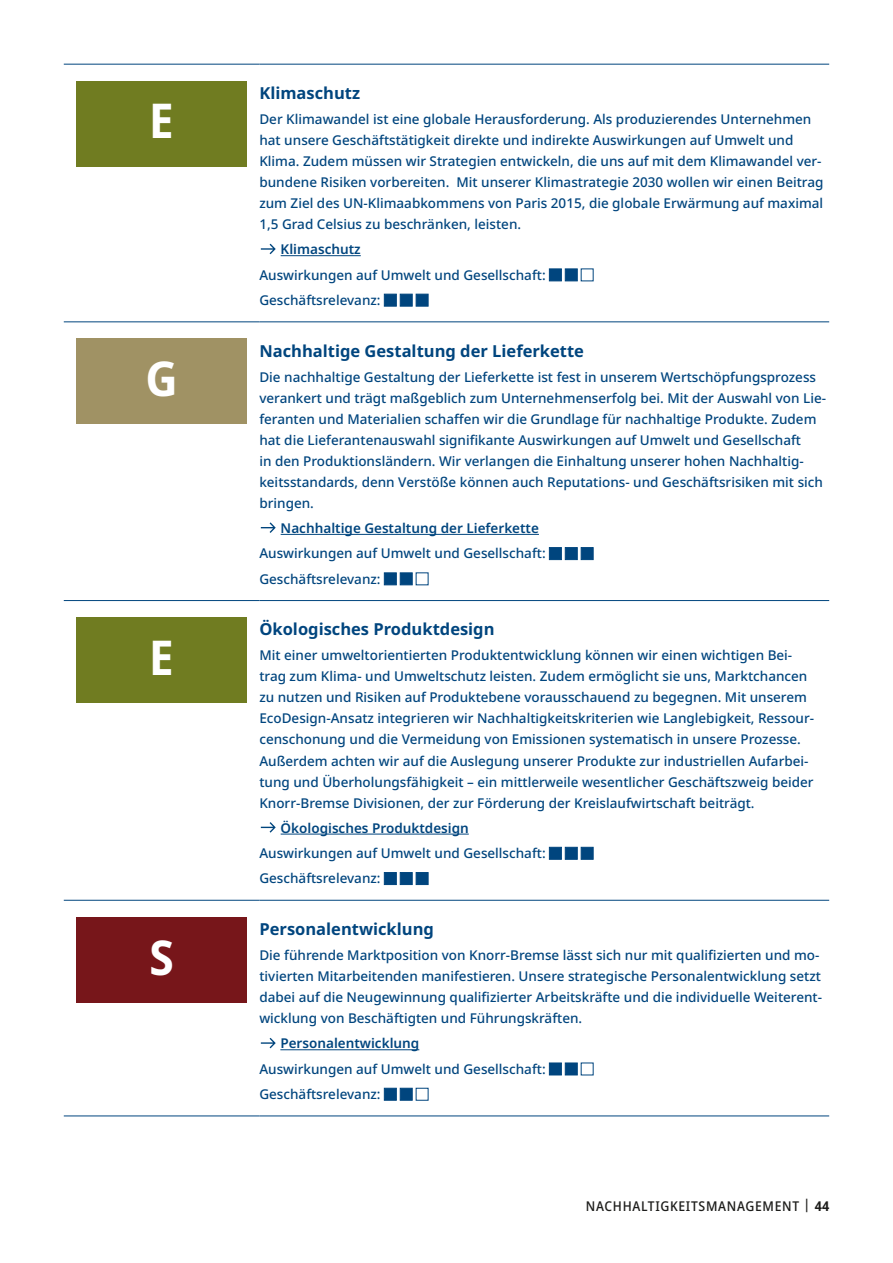
<style>
.page{position:relative;width:893px;height:1263px;background:#fff}
.page>*{position:absolute;margin:0;border:0;box-sizing:border-box;transform-origin:0 0}
.t1{font:700 semi-condensed 48px "Noto Sans";color:#fff}
.t2{font:700 16.5px "Noto Sans";color:#00457e}
.t3{font:500 13.5px/21px "Noto Sans";color:#00457e}
.t4{font:600 13.5px "Noto Sans";color:#00457e}
.t5{font:500 semi-condensed 13.5px "Noto Sans";letter-spacing:.05em;color:#1d1d1b}
.s1{font-weight:700}
</style>
<div class="page">
<hr style="left:64px;top:64px;width:195px;height:1px;background:#00457e">
<hr style="left:259px;top:64px;width:570px;height:1px;background:#00457e">
<hr style="left:64px;top:321px;width:195px;height:1px;background:#00457e">
<hr style="left:259px;top:321px;width:570px;height:1px;background:#00457e">
<hr style="left:64px;top:600px;width:195px;height:1px;background:#00457e">
<hr style="left:259px;top:600px;width:570px;height:1px;background:#00457e">
<hr style="left:64px;top:900px;width:195px;height:1px;background:#00457e">
<hr style="left:259px;top:900px;width:570px;height:1px;background:#00457e">
<hr style="left:64px;top:1115px;width:195px;height:1px;background:#00457e">
<hr style="left:259px;top:1115px;width:570px;height:1px;background:#00457e">
<div style="left:77px;top:81px;width:170px;height:85px;background:#707c21"></div>
<hr style="left:281px;top:255px;width:80px;height:1px;background:#00457e">
<svg style="left:261px;top:244px;width:15px;height:10px"></svg>
<div style="left:549px;top:269px;width:13px;height:12px;background:#00457e;border:1px solid #00457e"></div>
<div style="left:565px;top:269px;width:12px;height:12px;background:#00457e;border:1px solid #00457e"></div>
<div style="left:384px;top:294px;width:12px;height:12px;background:#00457e;border:1px solid #00457e"></div>
<div style="left:400px;top:294px;width:12px;height:12px;background:#00457e;border:1px solid #00457e"></div>
<div style="left:416px;top:294px;width:12px;height:12px;background:#00457e;border:1px solid #00457e"></div>
<div style="left:77px;top:339px;width:170px;height:85px;background:#a09264"></div>
<hr style="left:281px;top:534px;width:258px;height:1px;background:#00457e">
<svg style="left:261px;top:522px;width:15px;height:11px"></svg>
<div style="left:549px;top:547px;width:13px;height:13px;background:#00457e;border:1px solid #00457e"></div>
<div style="left:565px;top:547px;width:12px;height:13px;background:#00457e;border:1px solid #00457e"></div>
<div style="left:581px;top:547px;width:12px;height:13px;background:#00457e;border:1px solid #00457e"></div>
<div style="left:384px;top:573px;width:12px;height:12px;background:#00457e;border:1px solid #00457e"></div>
<div style="left:400px;top:573px;width:12px;height:12px;background:#00457e;border:1px solid #00457e"></div>
<div style="left:77px;top:617px;width:170px;height:86px;background:#707c21"></div>
<hr style="left:281px;top:834px;width:188px;height:1px;background:#00457e">
<svg style="left:261px;top:822px;width:15px;height:11px"></svg>
<div style="left:549px;top:847px;width:13px;height:12px;background:#00457e;border:1px solid #00457e"></div>
<div style="left:565px;top:847px;width:12px;height:12px;background:#00457e;border:1px solid #00457e"></div>
<div style="left:581px;top:847px;width:12px;height:12px;background:#00457e;border:1px solid #00457e"></div>
<div style="left:384px;top:872px;width:12px;height:13px;background:#00457e;border:1px solid #00457e"></div>
<div style="left:400px;top:872px;width:12px;height:13px;background:#00457e;border:1px solid #00457e"></div>
<div style="left:416px;top:872px;width:12px;height:13px;background:#00457e;border:1px solid #00457e"></div>
<div style="left:77px;top:917px;width:170px;height:85px;background:#77161a"></div>
<hr style="left:280px;top:1049px;width:139px;height:1px;background:#00457e">
<svg style="left:261px;top:1038px;width:15px;height:10px"></svg>
<div style="left:549px;top:1063px;width:13px;height:12px;background:#00457e;border:1px solid #00457e"></div>
<div style="left:565px;top:1063px;width:12px;height:12px;background:#00457e;border:1px solid #00457e"></div>
<div style="left:384px;top:1088px;width:12px;height:12px;background:#00457e;border:1px solid #00457e"></div>
<div style="left:400px;top:1088px;width:12px;height:12px;background:#00457e;border:1px solid #00457e"></div>
<h1 class="t1" style="left:149px;top:87px;width:26px">E</h1>
<h1 class="t1" style="left:146px;top:344px;width:34px">G</h1>
<h1 class="t1" style="left:149px;top:623px;width:26px">E</h1>
<h1 class="t1" style="left:149px;top:923px;width:26px">S</h1>
<p class="t2" style="left:259px;top:81px;width:102px">Klimaschutz</p>
<p class="t3" style="left:259px;top:109px;width:566px">Der Klimawandel ist eine globale Herausforderung. Als produzierendes Unternehmen hat unsere Geschäftstätigkeit direkte und indirekte Auswirkungen auf Umwelt und Klima. Zudem müssen wir Strategien entwickeln, die uns auf mit dem Klimawandel ver&shy;bundene Risiken vorbereiten. Mit unserer Klimastrategie 2030 wollen wir einen Beitrag zum Ziel des UN-Klimaabkommens von Paris 2015, die globale Erwärmung auf maximal 1,5 Grad Celsius zu beschränken, leisten.</p>
<p class="t4" style="left:281px;top:240px;width:82px">Klimaschutz</p>
<p class="t3" style="left:259px;top:262px;width:288px;line-height:25.2px">Auswirkungen auf Umwelt und Gesellschaft:<br>Geschäftsrelevanz:</p>
<p class="t2" style="left:259px;top:339px;width:326px">Nachhaltige Gestaltung der Lieferkette</p>
<p class="t3" style="left:259px;top:367px;width:568px">Die nachhaltige Gestaltung der Lieferkette ist fest in unserem Wertschöpfungsprozess verankert und trägt maßgeblich zum Unternehmenserfolg bei. Mit der Auswahl von Lie&shy;feranten und Materialien schaffen wir die Grundlage für nachhaltige Produkte. Zudem hat die Lieferantenauswahl signifikante Auswirkungen auf Umwelt und Gesellschaft<br>in den Produktionsländern. Wir verlangen die Einhaltung unserer hohen Nachhaltig&shy;keitsstandards, denn Verstöße können auch Reputations- und Geschäftsrisiken mit sich bringen.</p>
<p class="t4" style="left:281px;top:519px;width:260px">Nachhaltige Gestaltung der Lieferkette</p>
<p class="t3" style="left:259px;top:541px;width:288px;line-height:25.2px">Auswirkungen auf Umwelt und Gesellschaft:<br>Geschäftsrelevanz:</p>
<p class="t2" style="left:259px;top:617px;width:237px">Ökologisches Produktdesign</p>
<p class="t3" style="left:259px;top:645px;width:556px">Mit einer umweltorientierten Produktentwicklung können wir einen wichtigen Bei&shy;trag zum Klima- und Umweltschutz leisten. Zudem ermöglicht sie uns, Marktchancen zu nutzen und Risiken auf Produktebene vorausschauend zu begegnen. Mit unserem EcoDesign-Ansatz integrieren wir Nachhaltigkeitskriterien wie Langlebigkeit, Ressour&shy;censchonung und die Vermeidung von Emissionen systematisch in unsere Prozesse.<br>Außerdem achten wir auf die Auslegung unserer Produkte zur industriellen Aufarbei&shy;tung und Überholungsfähigkeit – ein mittlerweile wesentlicher Geschäftszweig beider Knorr‑Bremse Divisionen, der zur Förderung der Kreislaufwirtschaft beiträgt.</p>
<p class="t4" style="left:281px;top:818px;width:190px">Ökologisches Produktdesign</p>
<p class="t3" style="left:259px;top:841px;width:288px;line-height:25.2px">Auswirkungen auf Umwelt und Gesellschaft:<br>Geschäftsrelevanz:</p>
<p class="t2" style="left:259px;top:917px;width:176px">Personalentwicklung</p>
<p class="t3" style="left:259px;top:945px;width:564px">Die führende Marktposition von Knorr‑Bremse lässt sich nur mit qualifizierten und mo&shy;tivierten Mitarbeitenden manifestieren. Unsere strategische Personalentwicklung setzt dabei auf die Neugewinnung qualifizierter Arbeitskräfte und die individuelle Weiterent&shy;wicklung von Beschäftigten und Führungskräften.</p>
<p class="t4" style="left:280px;top:1034px;width:140px">Personalentwicklung</p>
<p class="t3" style="left:259px;top:1056px;width:288px;line-height:25.2px">Auswirkungen auf Umwelt und Gesellschaft:<br>Geschäftsrelevanz:</p>
<p class="t5" style="left:586px;top:1196px;width:29px">NACHH</p>
<p class="t5" style="left:632px;top:1196px;width:68px">ALTIGKEITSM</p>
<p class="t5" style="left:718px;top:1196px;width:113px">ANAGEM ENT | <span class="s1">44</span></p>
</div>
